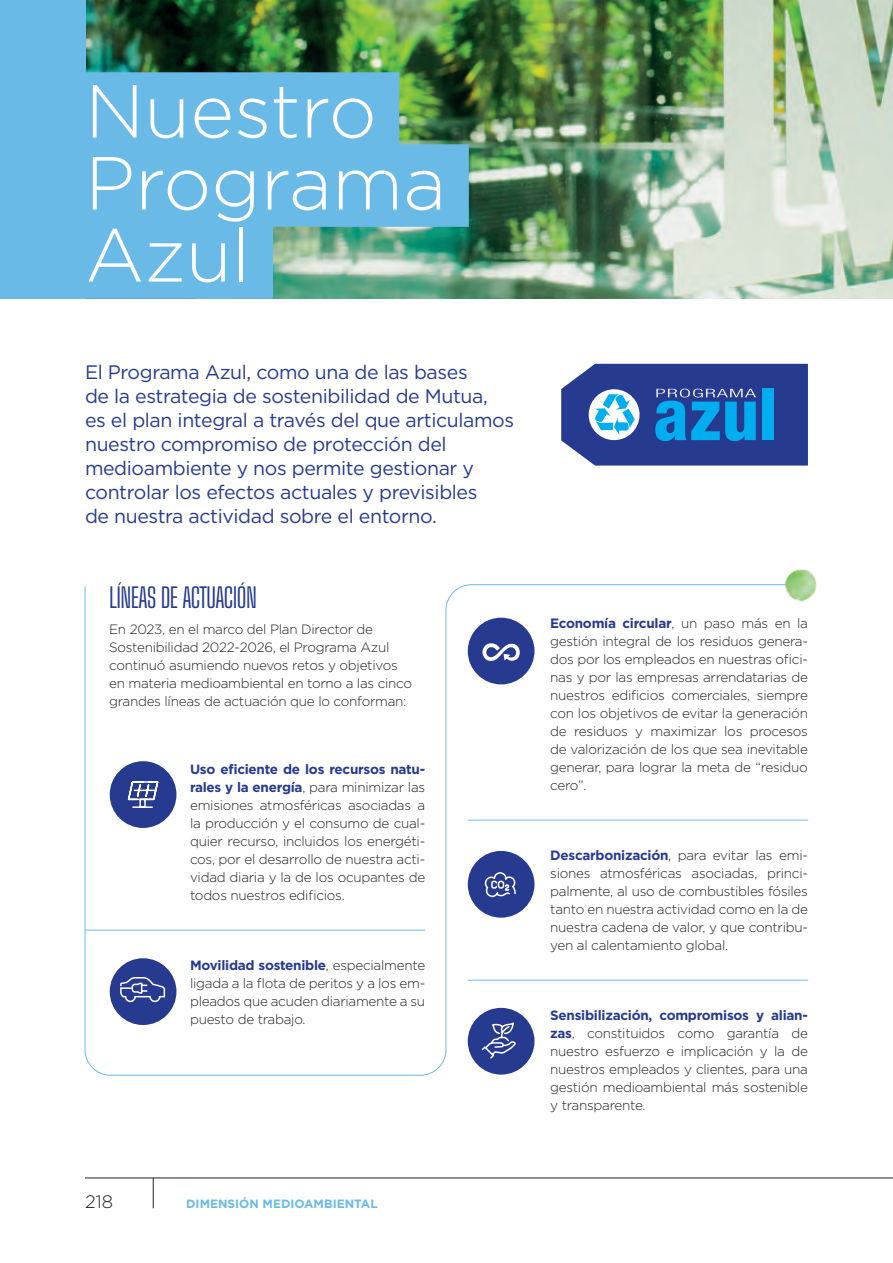
<style>
.page{position:relative;width:893px;height:1263px;background:#fff}
.page>*{position:absolute;margin:0;border:0;box-sizing:border-box;transform-origin:0 0}
.t1{font:300 75px/72px "Gotham";color:#fff}
.t2{font:27px "Big Shoulders Display";letter-spacing:-.02em;color:#263a90}
.t3{font:19.5px/24px "Gotham";letter-spacing:-.02em;color:#263a90}
.t4{font:300 18px "Gotham";color:#231f20}
.t5{font:300 13.5px/18px "Gotham";letter-spacing:-.02em;color:#231f20;text-align:justify}
.t6{font:700 12px "Gotham";color:#6abae8}
.s1{font-weight:700;color:#263a90}
</style>
<div class="page">
<img style="left:85px;top:0;width:808px;height:299px">
<div style="left:85px;top:72px;width:314px;height:83px;background:#6abae8"></div>
<div style="left:85px;top:144px;width:384px;height:83px;background:#6abae8"></div>
<div style="left:85px;top:216px;width:188px;height:83px;background:#6abae8"></div>
<div style="left:0;top:0;width:85px;height:299px;background:#6abae8"></div>
<svg style="left:561px;top:364px;width:247px;height:102px;background:#365fa9"></svg>
<svg style="left:84px;top:584px;width:724px;height:492px"></svg>
<div style="left:110px;top:761px;width:66px;height:67px;background:#263a90;border-radius:50%"></div>
<svg style="left:127px;top:781px;width:32px;height:27px"></svg>
<div style="left:110px;top:958px;width:66px;height:67px;background:#263a90;border-radius:50%"></div>
<svg style="left:120px;top:977px;width:46px;height:26px"></svg>
<div style="left:468px;top:618px;width:66px;height:66px;background:#263a90;border-radius:50%"></div>
<div style="left:468px;top:851px;width:66px;height:67px;background:#263a90;border-radius:50%"></div>
<div style="left:468px;top:1008px;width:66px;height:66px;background:#263a90;border-radius:50%"></div>
<svg style="left:482px;top:643px;width:38px;height:18px"></svg>
<svg style="left:484px;top:872px;width:32px;height:25px"></svg>
<svg style="left:481px;top:1022px;width:35px;height:37px"></svg>
<img style="left:782px;top:569px;width:34px;height:38px">
<hr style="left:153px;top:1178px;width:1px;height:30px;background:#231f20">
<hr style="left:85px;top:1178px;width:808px;height:1px;background:#231f20">
<h1 class="t1" style="left:85px;top:73px;width:363px">Nuestro<br>Programa<br>Azul</h1>
<p class="t3" style="left:85px;top:360px;width:431px">El Programa Azul, como una de las bases<br>de la estrategia de sostenibilidad de Mutua,<br>es el plan integral a través del que articulamos nuestro compromiso de protección del medioambiente y nos permite gestionar y controlar los efectos actuales y previsibles<br>de nuestra actividad sobre el entorno.</p>
<h2 class="t2" style="left:109px;top:579px;width:149px">LÍNEAS DE ACTUACIÓN</h2>
<p class="t5" style="left:109px;top:620px;width:305px;text-align:left">En 2023, en el marco del Plan Director de Sostenibilidad 2022-2026, el Programa Azul continuó asumiendo nuevos retos y objetivos en materia medioambiental en torno a las cinco grandes líneas de actuación que lo conforman:</p>
<p class="t5" style="left:190px;top:760px;width:237px"><span class="s1">Uso eficiente de los recursos natu&shy;rales y la energía</span>, para minimizar las emisiones atmosféricas asociadas a la producción y el consumo de cual&shy;quier recurso, incluidos los energéti&shy;cos, por el desarrollo de nuestra acti&shy;vidad diaria y la de los ocupantes de todos nuestros edificios.</p>
<p class="t5" style="left:190px;top:956px;width:237px"><span class="s1">Movilidad sostenible</span>, especialmente ligada a la flota de peritos y a los em&shy;pleados que acuden diariamente a su puesto de trabajo.</p>
<h3 class="t4" style="left:85px;top:1190px;width:29px">218</h3>
<p class="t6" style="left:186px;top:1196px;width:193px">Dimensión medioambiental</p>
<p class="t5" style="left:550px;top:614px;width:259px"><span class="s1">Economía circular</span>, un paso más en la gestión integral de los residuos genera&shy;dos por los empleados en nuestras ofici&shy;nas y por las empresas arrendatarias de nuestros edificios comerciales, siempre con los objetivos de evitar la generación de residuos y maximizar los procesos de valorización de los que sea inevitable generar, para lograr la meta de “residuo cero”.</p>
<p class="t5" style="left:550px;top:846px;width:259px"><span class="s1">Descarbonización</span>, para evitar las emi&shy;siones atmosféricas asociadas, princi&shy;palmente, al uso de combustibles fósiles tanto en nuestra actividad como en la de nuestra cadena de valor, y que contribu&shy;yen al calentamiento global.</p>
<p class="t5" style="left:550px;top:1006px;width:259px"><span class="s1">Sensibilización, compromisos y alian&shy;zas</span>, constituidos como garantía de nuestro esfuerzo e implicación y la de nuestros empleados y clientes, para una gestión medioambiental más sostenible y transparente.</p>
</div>
